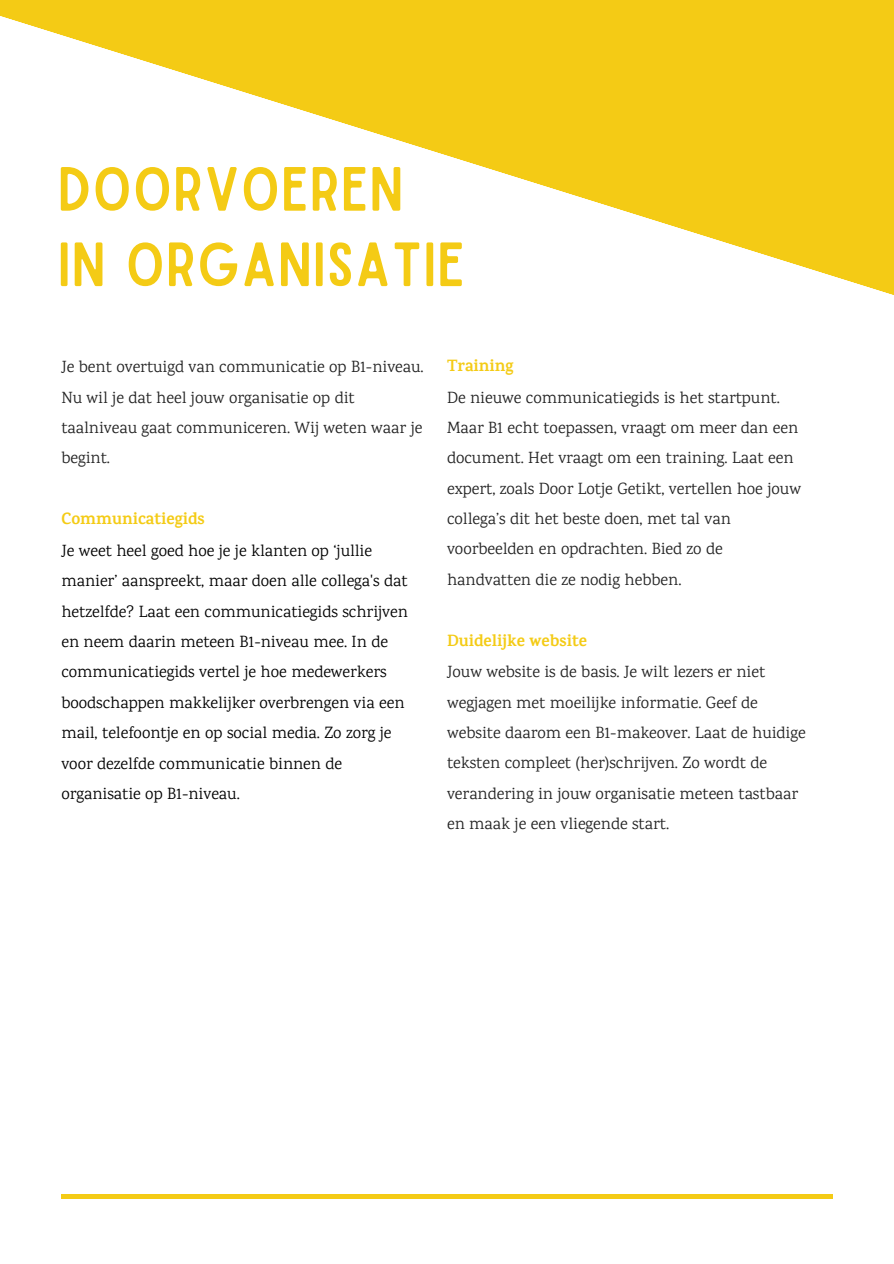
<style>
.page{position:relative;width:894px;height:1264px;background:#fff}
.page>*{position:absolute;margin:0;border:0;box-sizing:border-box;transform-origin:0 0}
.t1{font:59.55px/75.3px "Sailors";letter-spacing:.02em;color:#f4cb15}
.t2{font:16.5px/30.3px "Karma";color:#222}
.t3{font:16.5px/30.3px "Karma";color:#000}
.t4{font:700 16.5px "Karma";color:#f4cb15}
</style>
<div class="page">
<hr style="left:61px;top:1194px;width:771px;height:4px;background:#f4cb15">
<svg style="left:0;top:0;width:893px;height:295px;fill:#f4cb15"></svg>
<h1 class="t1" style="left:58px;top:148px;width:408px">DOORVOEREN<br>IN ORGANISATIE</h1>
<p class="t2" style="left:61px;top:351px;width:364px">Je bent overtuigd van communicatie op B1-niveau.<br>Nu wil je dat heel jouw organisatie op dit taalniveau gaat communiceren. Wij weten waar je begint.</p>
<p class="t4" style="left:61px;top:509px;width:145px">Communicatiegids</p>
<p class="t3" style="left:61px;top:535px;width:348px">Je weet heel goed hoe je je klanten op ‘jullie manier’ aanspreekt, maar doen alle collega's dat hetzelfde? Laat een communicatiegids schrijven en neem daarin meteen B1-niveau mee. In de communicatiegids vertel je hoe medewerkers boodschappen makkelijker overbrengen via een mail, telefoontje en op social media. Zo zorg je voor dezelfde communicatie binnen de organisatie op B1-niveau.</p>
<p class="t4" style="left:447px;top:355px;width:68px">Training</p>
<p class="t2" style="left:447px;top:381px;width:355px">De nieuwe communicatiegids is het startpunt.<br>Maar B1 echt toepassen, vraagt om meer dan een document. Het vraagt om een training. Laat een expert, zoals Door Lotje Getikt, vertellen hoe jouw collega’s dit het beste doen, met tal van voorbeelden en opdrachten. Bied zo de handvatten die ze nodig hebben.</p>
<p class="t4" style="left:447px;top:630px;width:141px">Duidelijke website</p>
<p class="t2" style="left:447px;top:656px;width:360px">Jouw website is de basis. Je wilt lezers er niet wegjagen met moeilijke informatie. Geef de website daarom een B1-makeover. Laat de huidige teksten compleet (her)schrijven. Zo wordt de verandering in jouw organisatie meteen tastbaar en maak je een vliegende start.</p>
</div>
